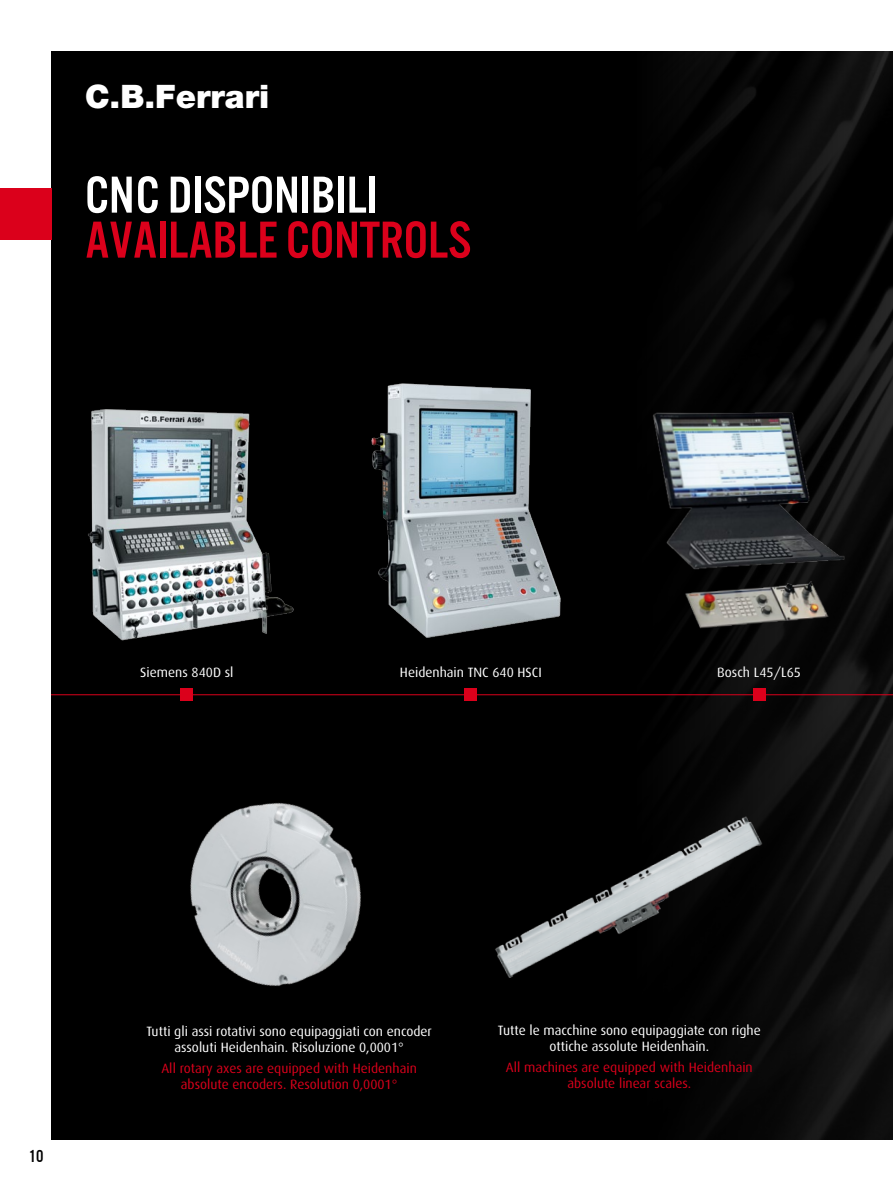
<style>
.page{position:relative;width:893px;height:1191px;background:#fff}
.page>*{position:absolute;margin:0;border:0;box-sizing:border-box;transform-origin:0 0}
.t1{font:54px "U.S.101";color:#db001b}
.t2{font:54px "U.S.101";color:#fff}
.t3{font:900 32.4px "Helvetica Neue LT Std";color:#fff}
.t4{font:18px "U.S.101";color:#000}
.t5{font:13.5px/16.2px "Dax";color:#fff;text-align:center}
.t6{font:13.5px/16.2px "Dax";color:#db001b;text-align:center}
</style>
<div class="page">
<div style="left:51px;top:51px;width:842px;height:1089px;background:#000"></div>
<img style="left:690px;top:51px;width:203px;height:1089px">
<img style="left:495px;top:779px;width:289px;height:245px">
<div style="left:0;top:189px;width:51px;height:51px;background:#db001b"></div>
<hr style="left:51px;top:694px;width:842px;height:1px;background:#db001b">
<img style="left:190px;top:802px;width:171px;height:184px">
<div style="left:181px;top:688px;width:12px;height:13px;background:#db001b"></div>
<img style="left:88px;top:409px;width:206px;height:232px">
<div style="left:464px;top:688px;width:13px;height:13px;background:#db001b"></div>
<img style="left:371px;top:383px;width:190px;height:255px">
<img style="left:574px;top:581px;width:301px;height:137px">
<img style="left:653px;top:404px;width:225px;height:177px">
<div style="left:753px;top:688px;width:12px;height:13px;background:#db001b"></div>
<h2 class="t3" style="left:85px;top:77px;width:186px">C.B.Ferrari</h2>
<h1 class="t2" style="left:85px;top:166px;width:294px">CNC DISPONIBILI</h1>
<h1 class="t1" style="left:85px;top:211px;width:388px">AVAILABLE CONTROLS</h1>
<p class="t5" style="left:140px;top:664px;width:95px">Siemens 840D sl</p>
<p class="t5" style="left:400px;top:664px;width:143px">Heidenhain TNC 640 HSCI</p>
<p class="t5" style="left:717px;top:664px;width:85px">Bosch L45/L65</p>
<h3 class="t4" style="left:29px;top:1146px;width:16px">10</h3>
<p class="t5" style="left:146px;top:1023px;width:287px">Tutti gli assi rotativi sono equipaggiati con encoder assoluti Heidenhain. Risoluzione 0,0001°</p>
<p class="t6" style="left:161px;top:1060px;width:257px">All rotary axes are equipped with Heidenhain absolute encoders. Resolution 0,0001°</p>
<p class="t5" style="left:498px;top:1022px;width:264px">Tutte le macchine sono equipaggiate con righe ottiche assolute Heidenhain.</p>
<p class="t6" style="left:506px;top:1059px;width:248px">All machines are equipped with Heidenhain absolute linear scales.</p>
</div>
